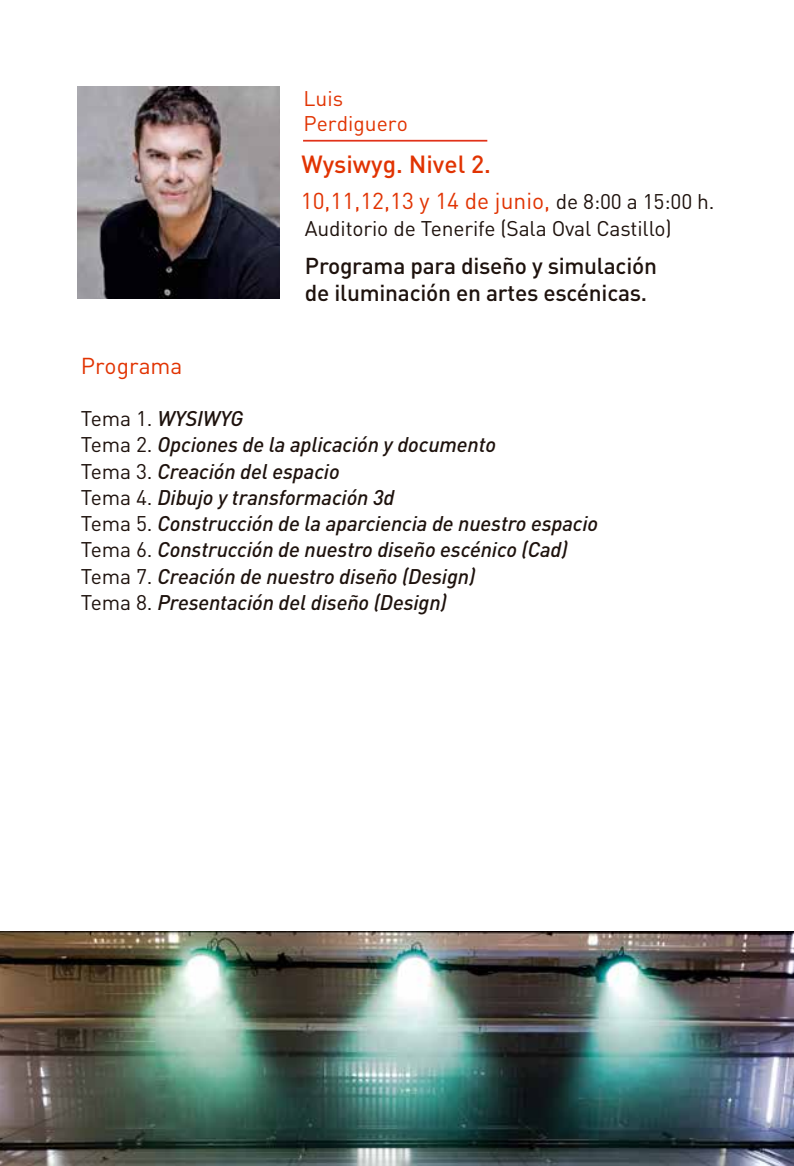
<style>
.page{position:relative;width:794px;height:1166px;background:#fff}
.page>*{position:absolute;margin:0;border:0;box-sizing:border-box;transform-origin:0 0}
.t1{font:500 24.5px "DIN Pro";color:#e13302}
.t2{font:500 22.75px/27.3px "DIN Pro";letter-spacing:-.01em;color:#1e120d}
.t3{font:22.75px "DIN Pro";color:#e13302}
.t4{font:italic 500 21px/26.2px "DIN Pro";letter-spacing:-.005em;color:#1e120d}
.t5{font:21px "DIN Pro";letter-spacing:-.005em;color:#1e120d}
.t6{font:21px/25.2px "DIN Pro";color:#e13302}
.s1{font-size:21px;color:#1e120d}
.s2{font-weight:400;font-style:normal}
</style>
<div class="page">
<hr style="left:303px;top:140px;width:184px;height:2px;background:#e13219">
<img style="left:77px;top:86px;width:202px;height:212px">
<img style="left:0;top:931px;width:794px;height:235px">
<p class="t6" style="left:303px;top:84px;width:106px">Luis<br>Perdiguero</p>
<p class="t1" style="left:301px;top:144px;width:191px">Wysiwyg. Nivel 2.</p>
<p class="t3" style="left:301px;top:183px;width:415px">10,11,12,13 y 14 de junio, <span class="s1">de 8:00 a 15:00 h.</span></p>
<p class="t5" style="left:305px;top:213px;width:368px">Auditorio de Tenerife (Sala Oval Castillo)</p>
<p class="t2" style="left:305px;top:249px;width:353px">Programa para diseño y simulación de iluminación en artes escénicas.</p>
<p class="t3" style="left:81px;top:348px;width:103px">Programa</p>
<p class="t4" style="left:81px;top:403px;width:519px"><span class="s2">Tema 1.</span> WYSIWYG<br><span class="s2">Tema 2.</span> Opciones de la aplicación y documento<br><span class="s2">Tema 3.</span> Creación del espacio<br><span class="s2">Tema 4.</span> Dibujo y transformación 3d<br><span class="s2">Tema 5.</span> Construcción de la aparciencia de nuestro espacio <span class="s2">Tema 6.</span> Construcción de nuestro diseño escénico (Cad)<br><span class="s2">Tema 7.</span> Creación de nuestro diseño (Design)<br><span class="s2">Tema 8.</span> Presentación del diseño (Design)</p>
</div>
